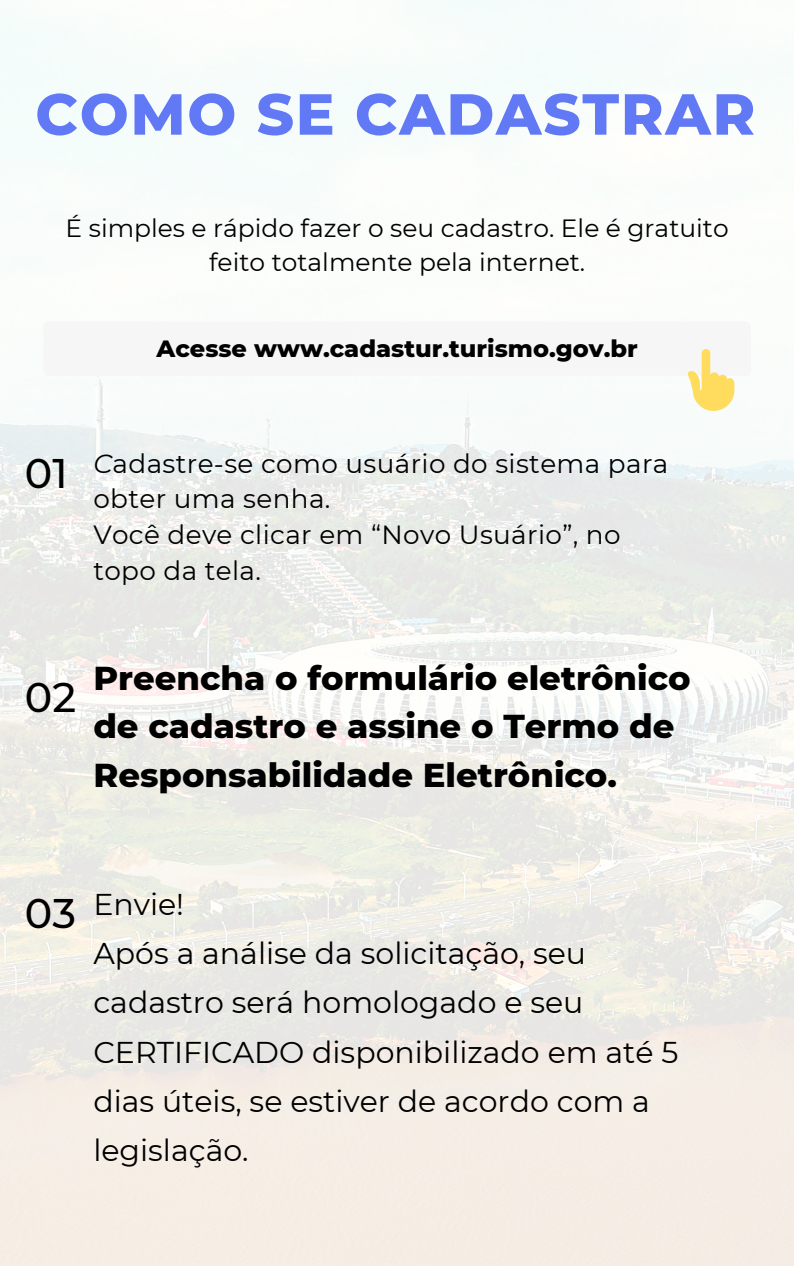
<style>
.page{position:relative;width:794px;height:1266px;background:#fff}
.page>*{position:absolute;margin:0;border:0;box-sizing:border-box;transform-origin:0 0}
.t1{font:800 57.75px "Montserrat";letter-spacing:.03em;color:#6179f4}
.t2{font:500 41.25px "Montserrat";color:#000}
.t3{font:800 33.75px/48.2px "Montserrat";color:#000}
.t4{font:30px/49.2px "Montserrat";color:#000}
.t5{font:26.25px/35.7px "Montserrat";letter-spacing:.015em;color:#000}
.t6{font:24.9px/34.4px "Montserrat";color:#000;text-align:center}
.t7{font:800 24px "Montserrat";color:#000}
.s1{font-style:italic}
</style>
<div class="page">
<img style="left:0;top:0;width:793px;height:1266px">
<div style="left:43px;top:321px;width:707px;height:90px;background:#f6f6f6"></div>
<h1 class="t1" style="left:35px;top:79px;width:721px">COMO SE CADASTRAR</h1>
<p class="t6" style="left:66px;top:211px;width:664px">É simples e rápido fazer o seu cadastro. Ele é gratuito feito totalmente pela internet.</p>
<p class="t7" style="left:156px;top:334px;width:482px">Acesse www.cadastur.turismo.gov.br</p>
<h2 class="t2" style="left:25px;top:448px;width:44px">01</h2>
<p class="t5" style="left:93px;top:445px;width:576px"><span class="s1">C</span>adastre-se como usuário do sistema para obter uma senha.<br>Você deve clicar em “Novo Usuário”, no topo da tela.</p>
<h2 class="t2" style="left:25px;top:672px;width:53px">02</h2>
<p class="t3" style="left:93px;top:654px;width:598px">Preencha o formulário eletrônico de cadastro e assine o Termo de<br>Responsabilidade Eletrônico.</p>
<h2 class="t2" style="left:25px;top:888px;width:53px">03</h2>
<p class="t4" style="left:93px;top:879px;width:586px">Envie!<br>Após a análise da solicitação, seu cadastro será homologado e seu<br>CERTIFICADO disponibilizado em até 5 dias úteis, se estiver de acordo com a legislação.</p>
</div>
